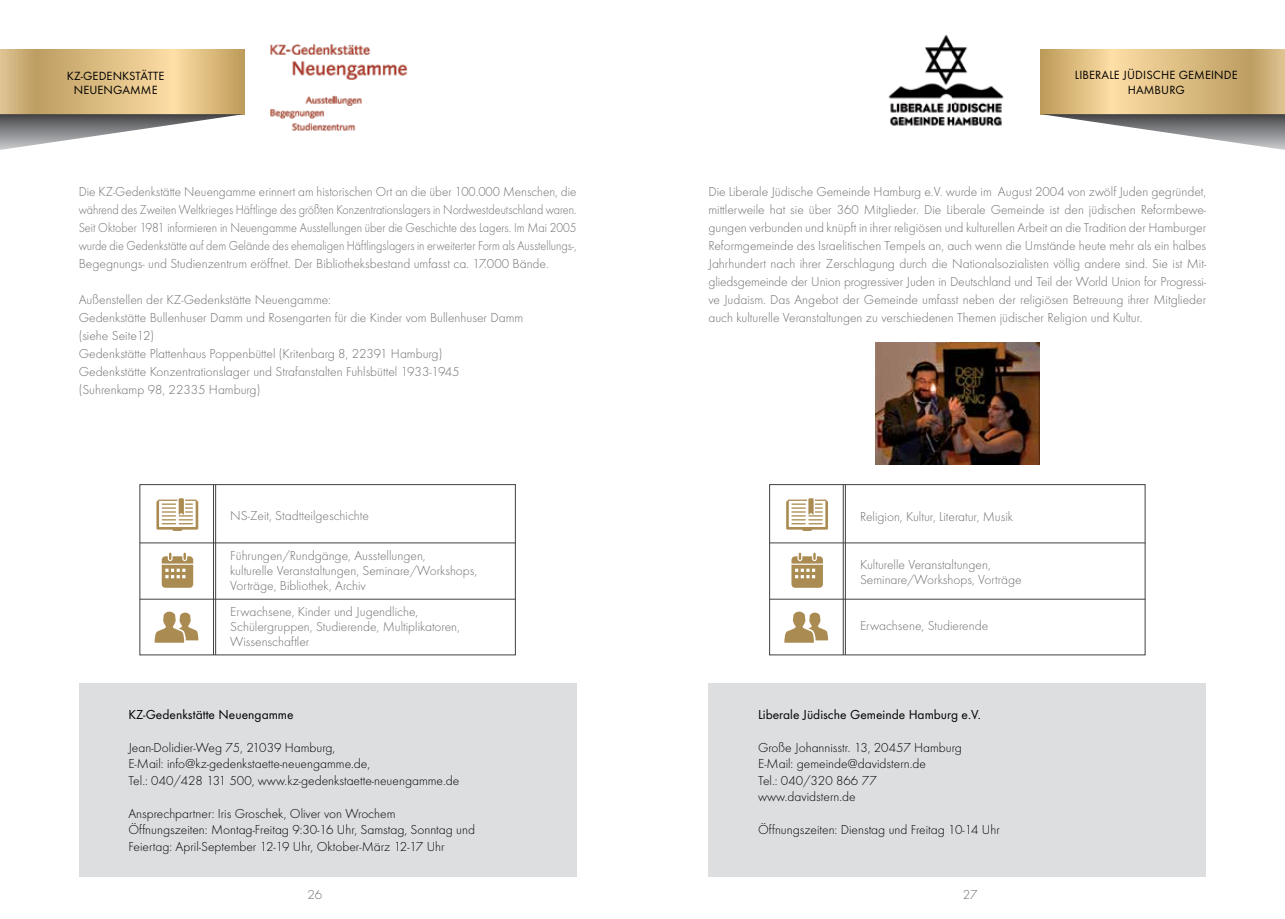
<style>
.page{position:relative;width:1285px;height:919px;background:#fff}
.page>*{position:absolute;margin:0;border:0;box-sizing:border-box;transform-origin:0 0}
.t1{font:300 13.5px/18px "Futura T";color:#6d6e71}
.t2{font:300 13.5px/16.5px "Futura T";color:#000}
.t3{font:13.5px "Futura T";color:#000}
.t4{font:12.3px/14.4px "Futura T";letter-spacing:.01em;color:#000;text-align:center}
</style>
<div class="page">
<svg style="left:0;top:49px;width:244px;height:65px"></svg>
<svg style="left:0;top:114px;width:244px;height:36px"></svg>
<div style="left:79px;top:682px;width:497px;height:194px;background:#dcdedf"></div>
<div style="left:140px;top:484px;width:375px;height:171px;border:1px solid #414042"></div>
<svg style="left:156px;top:498px;width:42px;height:33px"></svg>
<svg style="left:162px;top:552px;width:31px;height:35px"></svg>
<svg style="left:155px;top:611px;width:43px;height:31px"></svg>
<hr style="left:140px;top:542px;width:375px;height:1px;background:#414042">
<hr style="left:140px;top:599px;width:375px;height:1px;background:#414042">
<hr style="left:213px;top:484px;width:1px;height:171px;background:#414042">
<hr style="left:215px;top:484px;width:1px;height:171px;background:#414042">
<div style="left:708px;top:682px;width:497px;height:194px;background:#dcdedf"></div>
<img style="left:888px;top:35px;width:116px;height:91px">
<svg style="left:1040px;top:49px;width:244px;height:65px"></svg>
<svg style="left:1040px;top:114px;width:244px;height:36px"></svg>
<div style="left:769px;top:484px;width:375px;height:171px;border:1px solid #414042"></div>
<svg style="left:786px;top:498px;width:41px;height:33px"></svg>
<svg style="left:791px;top:552px;width:31px;height:35px"></svg>
<svg style="left:784px;top:611px;width:43px;height:31px"></svg>
<hr style="left:769px;top:542px;width:375px;height:1px;background:#414042">
<hr style="left:769px;top:599px;width:375px;height:1px;background:#414042">
<hr style="left:842px;top:484px;width:1px;height:171px;background:#414042">
<hr style="left:845px;top:484px;width:1px;height:171px;background:#414042">
<img style="left:875px;top:342px;width:164px;height:122px">
<img style="left:270px;top:44px;width:138px;height:87px">
<p class="t4" style="left:67px;top:68px;width:99px">KZ-GEDENKSTÄTTE<br>NEUENGAMME</p>
<p class="t1" style="left:79px;top:183px;width:499px;text-align:justify">Die KZ-Gedenkstätte Neuengamme erinnert am historischen Ort an die über 100.000 Menschen, die während des Zweiten Weltkrieges Häftlinge des größten Konzentrationslagers in Nordwestdeutschland waren.<br>Seit Oktober 1981 informieren in Neuengamme Ausstellungen über die Geschichte des Lagers. Im Mai 2005 wurde die Gedenkstätte auf dem Gelände des ehemaligen Häftlingslagers in erweiterter Form als Ausstellungs-, Begegnungs- und Studienzentrum eröffnet. Der Bibliotheksbestand umfasst ca. 17.000 Bände.</p>
<p class="t1" style="left:79px;top:291px;width:446px">Außenstellen der KZ-Gedenkstätte Neuengamme:<br>Gedenkstätte Bullenhuser Damm und Rosengarten für die Kinder vom Bullenhuser Damm (siehe Seite12)<br>Gedenkstätte Plattenhaus Poppenbüttel (Kritenbarg 8, 22391 Hamburg)<br>Gedenkstätte Konzentrationslager und Strafanstalten Fuhlsbüttel 1933-1945 (Suhrenkamp 98, 22335 Hamburg)</p>
<p class="t1" style="left:230px;top:506px;width:140px">NS-Zeit, Stadtteilgeschichte</p>
<p class="t1" style="left:230px;top:548px;width:248px;line-height:15px">Führungen/Rundgänge, Ausstellungen,<br>kulturelle Veranstaltungen, Seminare/Workshops,<br>Vorträge, Bibliothek, Archiv</p>
<p class="t1" style="left:230px;top:603px;width:231px;line-height:15px">Erwachsene, Kinder und Jugendliche,<br>Schülergruppen, Studierende, Multiplikatoren,<br>Wissenschaftler</p>
<p class="t3" style="left:128px;top:706px;width:167px">KZ-Gedenkstätte Neuengamme</p>
<p class="t2" style="left:128px;top:738px;width:332px">Jean-Dolidier-Weg 75, 21039 Hamburg,<br>E-Mail: info@kz-gedenkstaette-neuengamme.de,<br>Tel.: 040/428 131 500, www.kz-gedenkstaette-neuengamme.de</p>
<p class="t2" style="left:128px;top:804px;width:348px">Ansprechpartner: Iris Groschek, Oliver von Wrochem<br>Öffnungszeiten: Montag-Freitag 9:30-16 Uhr, Samstag, Sonntag und<br>Feiertag: April-September 12-19 Uhr, Oktober-März 12-17 Uhr</p>
<p class="t1" style="left:307px;top:884px;width:16px">26</p>
<p class="t4" style="left:1074px;top:68px;width:164px">LIBERALE JÜDISCHE GEMEINDE<br>HAMBURG</p>
<p class="t1" style="left:708px;top:183px;width:499px;text-align:justify">Die Liberale Jüdische Gemeinde Hamburg e.V. wurde im August 2004 von zwölf Juden gegründet, mittlerweile hat sie über 360 Mitglieder. Die Liberale Gemeinde ist den jüdischen Reformbewe&shy;gungen verbunden und knüpft in ihrer religiösen und kulturellen Arbeit an die Tradition der Hamburger Reformgemeinde des Israelitischen Tempels an, auch wenn die Umstände heute mehr als ein halbes Jahrhundert nach ihrer Zerschlagung durch die Nationalsozialisten völlig andere sind. Sie ist Mit&shy;gliedsgemeinde der Union progressiver Juden in Deutschland und Teil der World Union for Progressi&shy;ve Judaism. Das Angebot der Gemeinde umfasst neben der religiösen Betreuung ihrer Mitglieder auch kulturelle Veranstaltungen zu verschiedenen Themen jüdischer Religion und Kultur.</p>
<p class="t1" style="left:859px;top:507px;width:155px">Religion, Kultur, Literatur, Musik</p>
<p class="t1" style="left:859px;top:557px;width:163px;line-height:15px">Kulturelle Veranstaltungen,<br>Seminare/Workshops, Vorträge</p>
<p class="t1" style="left:859px;top:616px;width:130px">Erwachsene, Studierende</p>
<p class="t3" style="left:758px;top:706px;width:224px">Liberale Jüdische Gemeinde Hamburg e.V.</p>
<p class="t2" style="left:758px;top:738px;width:205px">Große Johannisstr. 13, 20457 Hamburg<br>E-Mail: gemeinde@davidstern.de<br>Tel.: 040/320 866 77 www.davidstern.de</p>
<p class="t2" style="left:758px;top:821px;width:243px">Öffnungszeiten: Dienstag und Freitag 10-14 Uhr</p>
<p class="t1" style="left:962px;top:884px;width:16px">27</p>
</div>
